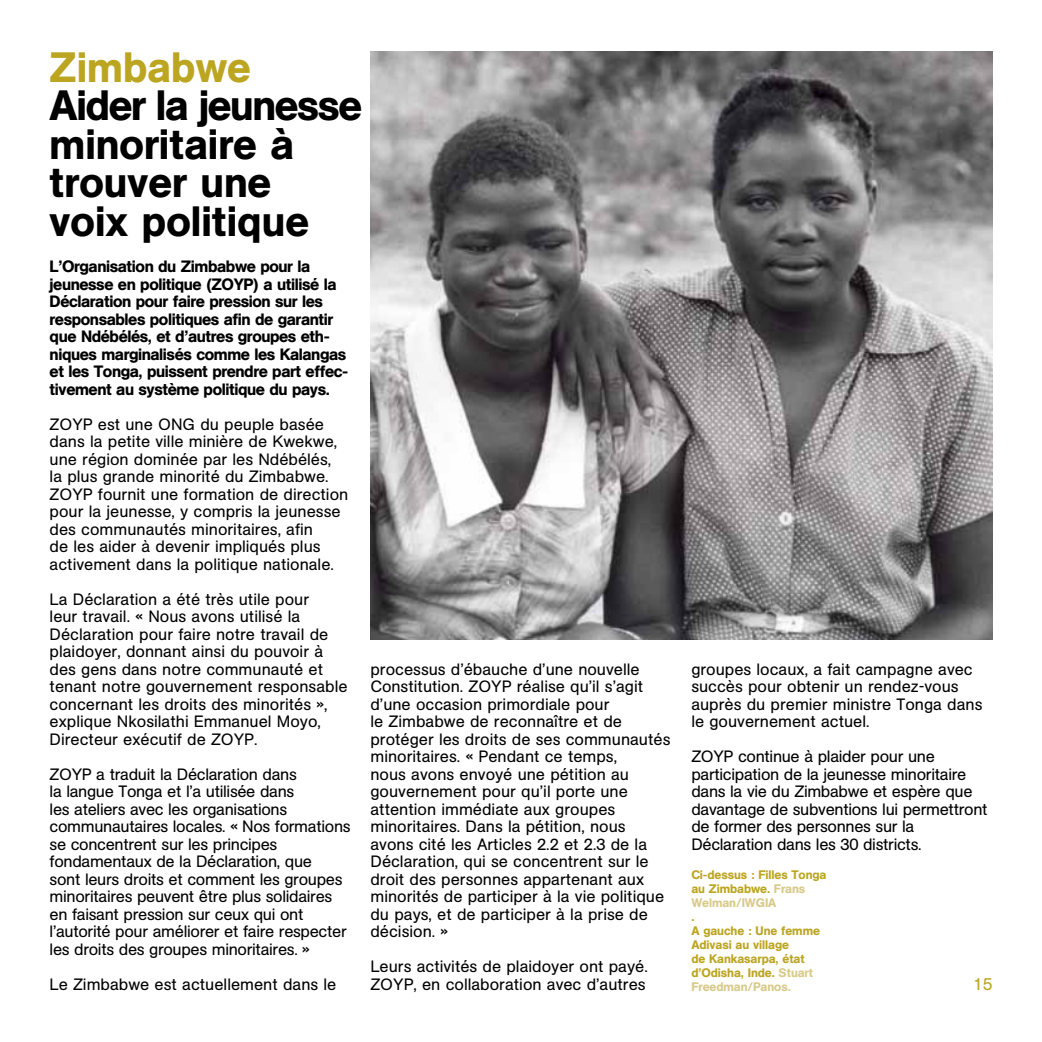
<style>
.page{position:relative;width:1042px;height:1042px;background:#fff}
.page>*{position:absolute;margin:0;border:0;box-sizing:border-box;transform-origin:0 0}
.t1{font:500 42px/38.5px "AG Book BQ";color:#000}
.t2{font:500 42px "AG Book BQ";color:#bba521}
.t3{font:17.15px "AG Book BQ";color:#bba521}
.t4{font:16.28px/17.5px "AG Book BQ";color:#000}
.t5{font:16.28px/17.5px "AG Book BQ";letter-spacing:-.02em;color:#000}
.t6{font:500 16.28px/17.5px "AG Book BQ";letter-spacing:-.025em;color:#000}
.t7{font:500 12.25px/14px "AG Book BQ";letter-spacing:-.005em;color:#bba521}
.s1{color:#d8ca89}
</style>
<div class="page">
<img style="left:370px;top:52px;width:622px;height:588px">
<h1 class="t2" style="left:50px;top:42px;width:203px">Zimbabwe</h1>
<h1 class="t1" style="left:50px;top:86px;width:314px">Aider la jeunesse minoritaire à trouver une<br>voix politique</h1>
<p class="t6" style="left:50px;top:258px;width:300px">L’Organisation du Zimbabwe pour la jeunesse en politique (ZOYP) a utilisé la Déclaration pour faire pression sur les responsables politiques afin de garantir que Ndébélés, et d’autres groupes eth&shy;niques marginalisés comme les Kalangas et les Tonga, puissent prendre part effec&shy;tivement au système politique du pays.</p>
<p class="t4" style="left:50px;top:416px;width:300px">ZOYP est une ONG du peuple basée dans la petite ville minière de Kwekwe, une région dominée par les Ndébélés,<br>la plus grande minorité du Zimbabwe.<br>ZOYP fournit une formation de direction pour la jeunesse, y compris la jeunesse des communautés minoritaires, afin<br>de les aider à devenir impliqués plus activement dans la politique nationale.</p>
<p class="t4" style="left:50px;top:590px;width:299px">La Déclaration a été très utile pour<br>leur travail. « Nous avons utilisé la Déclaration pour faire notre travail de plaidoyer, donnant ainsi du pouvoir à des gens dans notre communauté et tenant notre gouvernement responsable concernant les droits des minorités », explique Nkosilathi Emmanuel Moyo, Directeur exécutif de ZOYP.</p>
<p class="t5" style="left:50px;top:765px;width:302px">ZOYP a traduit la Déclaration dans<br>la langue Tonga et l’a utilisée dans<br>les ateliers avec les organisations communautaires locales. « Nos formations se concentrent sur les principes fondamentaux de la Déclaration, que<br>sont leurs droits et comment les groupes minoritaires peuvent être plus solidaires en faisant pression sur ceux qui ont l’autorité pour améliorer et faire respecter les droits des groupes minoritaires. »</p>
<p class="t4" style="left:50px;top:975px;width:288px">Le Zimbabwe est actuellement dans le</p>
<p class="t4" style="left:370px;top:661px;width:301px">processus d’ébauche d’une nouvelle Constitution. ZOYP réalise qu’il s’agit d’une occasion primordiale pour<br>le Zimbabwe de reconnaître et de protéger les droits de ses communautés minoritaires. « Pendant ce temps,<br>nous avons envoyé une pétition au gouvernement pour qu’il porte une attention immédiate aux groupes minoritaires. Dans la pétition, nous avons cité les Articles 2.2 et 2.3 de la Déclaration, qui se concentrent sur le droit des personnes appartenant aux minorités de participer à la vie politique du pays, et de participer à la prise de décision. »</p>
<p class="t4" style="left:370px;top:958px;width:279px">Leurs activités de plaidoyer ont payé.<br>ZOYP, en collaboration avec d’autres</p>
<p class="t4" style="left:691px;top:661px;width:293px">groupes locaux, a fait campagne avec succès pour obtenir un rendez-vous auprès du premier ministre Tonga dans le gouvernement actuel.</p>
<p class="t5" style="left:691px;top:748px;width:298px">ZOYP continue à plaider pour une participation de la jeunesse minoritaire dans la vie du Zimbabwe et espère que davantage de subventions lui permettront de former des personnes sur la Déclaration dans les 30 districts.</p>
<p class="t7" style="left:691px;top:867px;width:137px">Ci-dessus : Filles Tonga au Zimbabwe. <span class="s1">Frans<br>Welman/IWGIA</span></p>
<p class="t7" style="left:691px;top:909px;width:130px">.<br>A gauche : Une femme<br>Adivasi au village<br>de Kankasarpa, état d’Odisha, Inde. <span class="s1">Stuart<br>Freedman/Panos.</span></p>
<p class="t3" style="left:973px;top:974px;width:21px">15</p>
</div>
